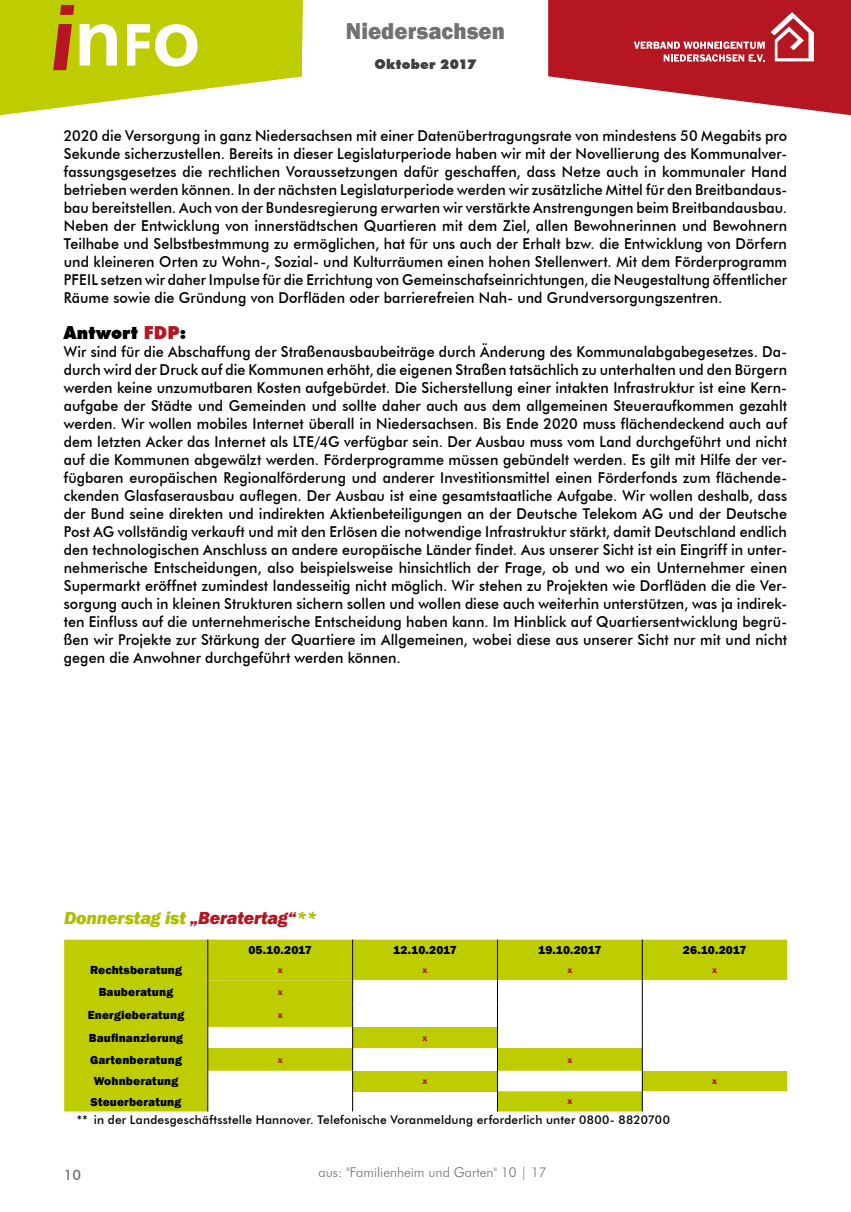
<style>
.page{position:relative;width:851px;height:1212px;background:#fff}
.page>*{position:absolute;margin:0;border:0;box-sizing:border-box;transform-origin:0 0}
.t1{font:800 23.55px "Franklin Gothic";letter-spacing:.005em;color:#707172;scale:.95 1}
.t2{font:italic 800 18px "Franklin Gothic";letter-spacing:-.01em;color:#afbe00}
.t3{font:900 18px "Futura BT";letter-spacing:.015em;color:#000;scale:.95 1}
.t4{font:500 15px/18px "Futura BT";letter-spacing:.005em;color:#000;text-align:justify;scale:.95 1}
.t5{font:500 14.25px "Futura BT";color:#707172}
.t6{font:300 13.5px "Futura BT";color:#707172}
.t7{font:900 13.5px "Futura BT";letter-spacing:.02em;color:#3e3d40}
.t8{font:800 12px "Franklin Gothic";letter-spacing:.01em;color:#000}
.t9{font:500 12px "Futura BT";letter-spacing:.015em;color:#000}
.t10{font:800 9px "Franklin Gothic";color:#b51621}
.s1{color:#b51621}
</style>
<div class="page">
<svg style="left:548px;top:0;width:302px;height:115px"></svg>
<svg style="left:0;top:0;width:302px;height:115px"></svg>
<svg style="left:64px;top:940px;width:723px;height:171px"></svg>
<h1 class="t1" style="left:346px;top:15px;width:169px">Niedersachsen</h1>
<p class="t7" style="left:374px;top:56px;width:104px">Oktober 2017</p>
<p class="t4" style="left:64px;top:127px;width:762px">2020 die Versorgung in ganz Niedersachsen mit einer Datenübertragungsrate von mindestens 50 Megabits pro Sekunde sicherzustellen. Bereits in dieser Legislaturperiode haben wir mit der Novellierung des Kommunalver&shy;fassungsgesetzes die rechtlichen Voraussetzungen dafür geschaffen, dass Netze auch in kommunaler Hand betrieben werden können. In der nächsten Legislaturperiode werden wir zusätzliche Mittel für den Breitbandaus&shy;bau bereitstellen. Auch von der Bundesregierung erwarten wir verstärkte Anstrengungen beim Breitbandausbau.<br>Neben der Entwicklung von innerstädtschen Quartieren mit dem Ziel, allen Bewohnerinnen und Bewohnern Teilhabe und Selbstbestmmung zu ermöglichen, hat für uns auch der Erhalt bzw. die Entwicklung von Dörfern und kleineren Orten zu Wohn-, Sozial- und Kulturräumen einen hohen Stellenwert. Mit dem Förderprogramm PFEIL setzen wir daher Impulse für die Errichtung von Gemeinschafseinrichtungen, die Neugestaltung öffentlicher Räume sowie die Gründung von Dorfläden oder barrierefreien Nah- und Grundversorgungszentren.</p>
<p class="t3" style="left:64px;top:322px;width:130px">Antwort <span class="s1">FDP</span>:</p>
<p class="t4" style="left:64px;top:343px;width:762px">Wir sind für die Abschaffung der Straßenausbaubeiträge durch Änderung des Kommunalabgabegesetzes. Da&shy;durch wird der Druck auf die Kommunen erhöht, die eigenen Straßen tatsächlich zu unterhalten und den Bürgern werden keine unzumutbaren Kosten aufgebürdet. Die Sicherstellung einer intakten Infrastruktur ist eine Kern&shy;aufgabe der Städte und Gemeinden und sollte daher auch aus dem allgemeinen Steueraufkommen gezahlt werden. Wir wollen mobiles Internet überall in Niedersachsen. Bis Ende 2020 muss flächendeckend auch auf dem letzten Acker das Internet als LTE/4G verfügbar sein. Der Ausbau muss vom Land durchgeführt und nicht auf die Kommunen abgewälzt werden. Förderprogramme müssen gebündelt werden. Es gilt mit Hilfe der ver&shy;fügbaren europäischen Regionalförderung und anderer Investitionsmittel einen Förderfonds zum flächende&shy;ckenden Glasfaserausbau auflegen. Der Ausbau ist eine gesamtstaatliche Aufgabe. Wir wollen deshalb, dass der Bund seine direkten und indirekten Aktienbeteiligungen an der Deutsche Telekom AG und der Deutsche Post AG vollständig verkauft und mit den Erlösen die notwendige Infrastruktur stärkt, damit Deutschland endlich den technologischen Anschluss an andere europäische Länder findet. Aus unserer Sicht ist ein Eingriff in unter&shy;nehmerische Entscheidungen, also beispielsweise hinsichtlich der Frage, ob und wo ein Unternehmer einen Supermarkt eröffnet zumindest landesseitig nicht möglich. Wir stehen zu Projekten wie Dorfläden die die Ver&shy;sorgung auch in kleinen Strukturen sichern sollen und wollen diese auch weiterhin unterstützen, was ja indirek&shy;ten Einfluss auf die unternehmerische Entscheidung haben kann. Im Hinblick auf Quartiersentwicklung begrü&shy;ßen wir Projekte zur Stärkung der Quartiere im Allgemeinen, wobei diese aus unserer Sicht nur mit und nicht gegen die Anwohner durchgeführt werden können.</p>
<p class="t2" style="left:64px;top:906px;width:254px">Donnerstag ist <span class="s1">„Beratertag“</span>**</p>
<p class="t8" style="left:248px;top:942px;width:65px">05.10.2017</p>
<p class="t8" style="left:393px;top:942px;width:65px">12.10.2017</p>
<p class="t8" style="left:538px;top:942px;width:65px">19.10.2017</p>
<p class="t8" style="left:682px;top:942px;width:65px">26.10.2017</p>
<p class="t8" style="left:90px;top:962px;width:93px">Rechtsberatung</p>
<p class="t10" style="left:278px;top:964px;width:6px">x</p>
<p class="t10" style="left:422px;top:964px;width:6px">x</p>
<p class="t10" style="left:567px;top:964px;width:6px">x</p>
<p class="t10" style="left:712px;top:964px;width:6px">x</p>
<p class="t8" style="left:99px;top:984px;width:76px">Bauberatung</p>
<p class="t10" style="left:278px;top:986px;width:6px">x</p>
<p class="t8" style="left:88px;top:1008px;width:98px">Energieberatung</p>
<p class="t10" style="left:278px;top:1009px;width:6px">x</p>
<p class="t8" style="left:89px;top:1030px;width:96px">Baufinanzierung</p>
<p class="t10" style="left:422px;top:1032px;width:6px">x</p>
<p class="t8" style="left:90px;top:1052px;width:93px">Gartenberatung</p>
<p class="t10" style="left:278px;top:1054px;width:6px">x</p>
<p class="t10" style="left:567px;top:1054px;width:6px">x</p>
<p class="t8" style="left:94px;top:1073px;width:86px">Wohnberatung</p>
<p class="t10" style="left:422px;top:1075px;width:6px">x</p>
<p class="t10" style="left:712px;top:1075px;width:6px">x</p>
<p class="t8" style="left:91px;top:1094px;width:92px">Steuerberatung</p>
<p class="t10" style="left:567px;top:1095px;width:6px">x</p>
<p class="t9" style="left:77px;top:1112px;width:594px">** in der Landesgeschäftsstelle Hannover. Telefonische Voranmeldung erforderlich unter 0800- 8820700</p>
<p class="t6" style="left:318px;top:1163px;width:230px">aus: "Familienheim und Garten" 10 | 17</p>
<p class="t5" style="left:64px;top:1166px;width:19px">10</p>
</div>
